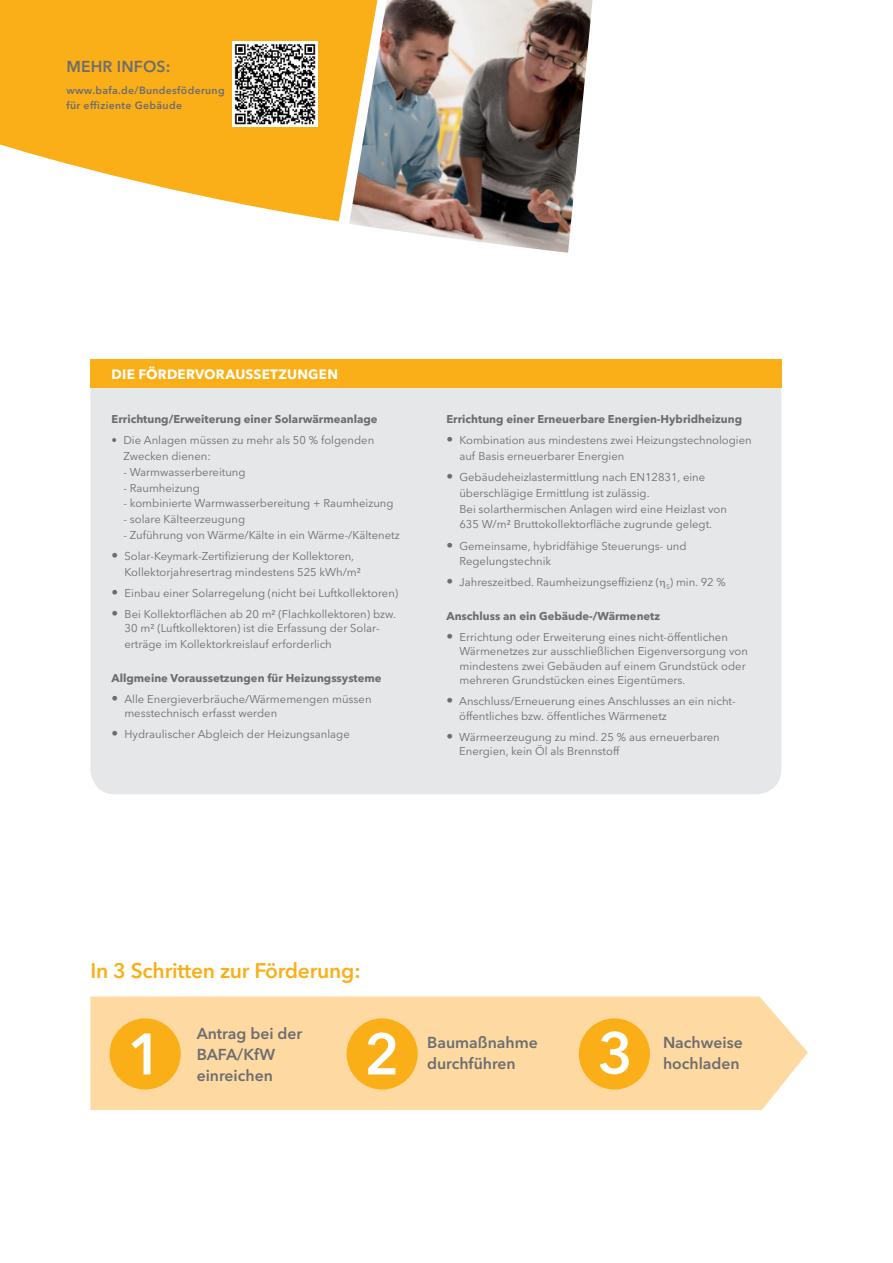
<style>
.page{position:relative;width:893px;height:1263px;background:#fff}
.page>*{position:absolute;margin:0;border:0;box-sizing:border-box;transform-origin:0 0}
.t1{font:600 21px "Avenir Next LT Pro";letter-spacing:-.01em;color:#faaf18}
.t2{font:600 15.75px/21px "Avenir Next LT Pro";color:#6c6d70}
.t3{font:700 13.5px "Avenir Next LT Pro";letter-spacing:.015em;color:#fff}
.t4{font:11.25px/15.8px "Avenir Next LT Pro";color:#6c6d70}
.t5{font:700 11.25px "Avenir Next LT Pro";color:#6c6d70}
.t6{font:600 10.5px/15px "Avenir Next LT Pro";letter-spacing:.03em;color:#6c6d70}
.s1{font-size:13.5px}
</style>
<div class="page">
<svg style="left:0;top:0;width:349px;height:221px;fill:#faaf18"></svg>
<div style="left:90px;top:996px;width:718px;height:114px;background:#fedaa2"></div>
<div style="left:110px;top:1018px;width:71px;height:71px;background:#faaf18;border-radius:50%"></div>
<svg style="left:131px;top:1033px;width:19px;height:41px"></svg>
<div style="left:347px;top:1018px;width:71px;height:71px;background:#faaf18;border-radius:50%"></div>
<svg style="left:368px;top:1032px;width:27px;height:42px"></svg>
<div style="left:579px;top:1018px;width:71px;height:71px;background:#faaf18;border-radius:50%"></div>
<svg style="left:600px;top:1031px;width:29px;height:43px"></svg>
<img style="left:349px;top:0;width:243px;height:253px">
<div style="left:90px;top:360px;width:691px;height:434px;background:#e6e7e9;border-radius:26px"></div>
<div style="left:90px;top:360px;width:691px;height:28px;background:#faaf18"></div>
<img style="left:232px;top:42px;width:85px;height:85px">
<h2 class="t2" style="left:66px;top:56px;width:106px">Mehr Infos:</h2>
<p class="t6" style="left:66px;top:83px;width:160px">www.bafa.de/Bundesföderung für effiziente Gebäude</p>
<p class="t3" style="left:112px;top:366px;width:228px">Die Fördervoraussetzungen</p>
<p class="t5" style="left:112px;top:413px;width:267px">Errichtung/Erweiterung einer Solarwärmeanlage</p>
<p class="t4" style="left:123px;top:433px;width:252px;text-indent:-12px">• Die Anlagen müssen zu mehr als 50 % folgenden<br>Zwecken dienen:</p>
<p class="t4" style="left:123px;top:464px;width:124px">- Warmwasserbereitung</p>
<p class="t4" style="left:123px;top:480px;width:78px">- Raumheizung</p>
<p class="t4" style="left:123px;top:496px;width:272px">- kombinierte Warmwasserbereitung + Raumheizung</p>
<p class="t4" style="left:123px;top:511px;width:123px">- solare Kälteerzeugung</p>
<p class="t4" style="left:123px;top:527px;width:278px">- Zuführung von Wärme/Kälte in ein Wärme-/Kältenetz</p>
<p class="t4" style="left:125px;top:548px;width:238px;text-indent:-13px"><span class="s1">•</span> Solar-Keymark-Zertifizierung der Kollektoren,<br>Kollektorjahresertrag mindestens 525 kWh/m²</p>
<p class="t4" style="left:112px;top:585px;width:288px"><span class="s1">•</span> Einbau einer Solarregelung (nicht bei Luftkollektoren)</p>
<p class="t4" style="left:112px;top:607px;width:286px;line-height:14.4px;text-align:center"><span class="s1">•</span> Bei Kollektorflächen ab 20 m² (Flachkollektoren) bzw.<br>30 m² (Luftkollektoren) ist die Erfassung der Solar-</p>
<p class="t4" style="left:125px;top:636px;width:209px">erträge im Kollektorkreislauf erforderlich</p>
<p class="t5" style="left:112px;top:671px;width:272px">Allgmeine Voraussetzungen für Heizungssysteme</p>
<p class="t4" style="left:124px;top:691px;width:249px;line-height:14.4px;text-indent:-13px"><span class="s1">•</span> Alle Energieverbräuche/Wärmemengen müssen messtechnisch erfasst werden</p>
<p class="t4" style="left:112px;top:726px;width:240px"><span class="s1">•</span> Hydraulischer Abgleich der Heizungsanlage</p>
<p class="t5" style="left:446px;top:413px;width:297px">Errichtung einer Erneuerbare Energien-Hybridheizung</p>
<p class="t4" style="left:459px;top:433px;width:294px;text-indent:-13px"><span class="s1">•</span> Kombination aus mindestens zwei Heizungstechnologien auf Basis erneuerbarer Energien</p>
<p class="t4" style="left:459px;top:469px;width:269px;text-indent:-13px"><span class="s1">•</span> Gebäudeheizlastermittlung nach EN12831, eine überschlägige Ermittlung ist zulässig.<br>Bei solarthermischen Anlagen wird eine Heizlast von 635 W/m² Bruttokollektorfläche zugrunde gelegt.</p>
<p class="t4" style="left:459px;top:538px;width:229px;text-indent:-13px"><span class="s1">•</span> Gemeinsame, hybridfähige Steuerungs- und<br>Regelungstechnik</p>
<p class="t4" style="left:446px;top:574px;width:281px"><span class="s1">•</span> Jahreszeitbed. Raumheizungseffizienz ( <sub>S</sub>) min. 92 %</p>
<p class="t5" style="left:446px;top:609px;width:215px">Anschluss an ein Gebäude-/Wärmenetz</p>
<p class="t4" style="left:459px;top:630px;width:290px;line-height:14.4px;text-indent:-13px"><span class="s1">•</span> Errichtung oder Erweiterung eines nicht-öffentlichen Wärmenetzes zur ausschließlichen Eigenversorgung von mindestens zwei Gebäuden auf einem Grundstück oder mehreren Grundstücken eines Eigentümers.</p>
<p class="t4" style="left:459px;top:694px;width:278px;line-height:14.4px;text-indent:-13px"><span class="s1">•</span> Anschluss/Erneuerung eines Anschlusses an ein nicht&shy;öffentliches bzw. öffentliches Wärmenetz</p>
<p class="t4" style="left:459px;top:729px;width:262px;line-height:14.4px;text-indent:-13px"><span class="s1">•</span> Wärmeerzeugung zu mind. 25 % aus erneuerbaren<br>Energien, kein Öl als Brennstoff</p>
<h1 class="t1" style="left:90px;top:958px;width:272px">In 3 Schritten zur Förderung:</h1>
<h2 class="t2" style="left:197px;top:1022px;width:107px">Antrag bei der<br>BAFA/KfW einreichen</h2>
<h2 class="t2" style="left:427px;top:1031px;width:112px">Baumaßnahme durchführen</h2>
<h2 class="t2" style="left:663px;top:1031px;width:81px">Nachweise hochladen</h2>
</div>
